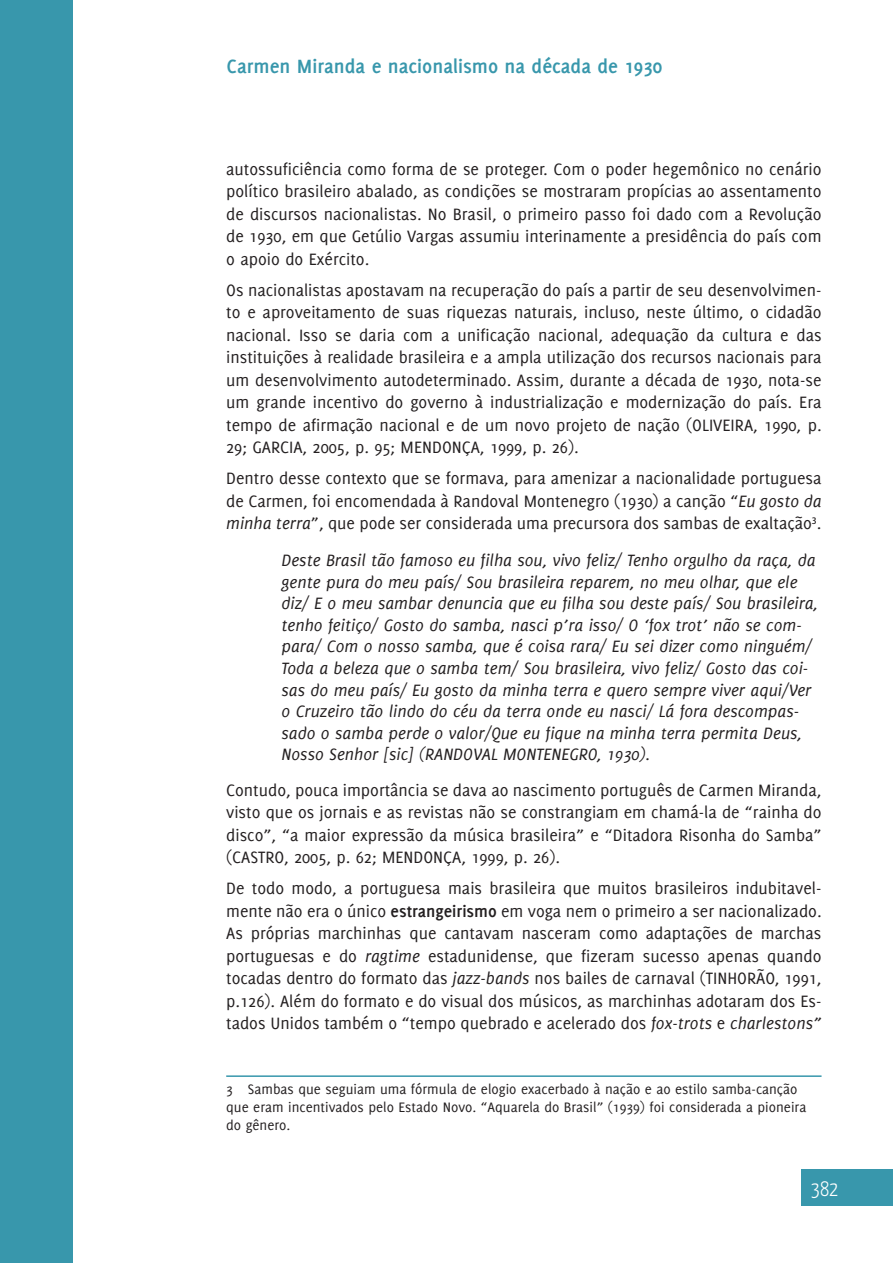
<style>
.page{position:relative;width:893px;height:1263px;background:#fff}
.page>*{position:absolute;margin:0;border:0;box-sizing:border-box;transform-origin:0 0}
.t1{font:700 21px "Delicious";color:#3897ac}
.t2{font:300 21px "Yanone Kaffeesatz";color:#fff}
.t3{font:18px/22.5px "Delicious";color:#231f20;text-align:justify}
.t4{font:italic 18px/21.6px "Delicious";color:#231f20}
.t5{font:15px/18px "Delicious";color:#231f20}
.s1{font-style:italic}
.s2{font-weight:700}
</style>
<div class="page">
<div style="left:0;top:0;width:72px;height:1263px;background:#3897ac"></div>
<div style="left:802px;top:1170px;width:91px;height:36px;background:#3897ac"></div>
<hr style="left:226px;top:1075px;width:595px;height:2px;background:#3897ac">
<p class="t1" style="left:227px;top:54px;width:437px">Carmen Miranda e nacionalismo na década de 1930</p>
<p class="t3" style="left:226px;top:158px;width:597px">autossuficiência como forma de se proteger. Com o poder hegemônico no cenário político brasileiro abalado, as condições se mostraram propícias ao assentamento de discursos nacionalistas. No Brasil, o primeiro passo foi dado com a Revolução de 1930, em que Getúlio Vargas assumiu interinamente a presidência do país com o apoio do Exército.</p>
<p class="t3" style="left:226px;top:279px;width:597px">Os nacionalistas apostavam na recuperação do país a partir de seu desenvolvimen&shy;to e aproveitamento de suas riquezas naturais, incluso, neste último, o cidadão nacional. Isso se daria com a unificação nacional, adequação da cultura e das instituições à realidade brasileira e a ampla utilização dos recursos nacionais para um desenvolvimento autodeterminado. Assim, durante a década de 1930, nota-se um grande incentivo do governo à industrialização e modernização do país. Era tempo de afirmação nacional e de um novo projeto de nação (OLIVEIRA, 1990, p.<br>29; GARCIA, 2005, p. 95; MENDONÇA, 1999, p. 26).</p>
<p class="t3" style="left:226px;top:467px;width:597px">Dentro desse contexto que se formava, para amenizar a nacionalidade portuguesa de Carmen, foi encomendada à Randoval Montenegro (1930) a canção “<span class="s1">Eu gosto da minha terra</span>”, que pode ser considerada uma precursora dos sambas de exaltação<sup>3</sup>.</p>
<p class="t4" style="left:281px;top:549px;width:538px">Deste Brasil tão famoso eu filha sou, vivo feliz/ Tenho orgulho da raça, da gente pura do meu país/ Sou brasileira reparem, no meu olhar, que ele diz/ E o meu sambar denuncia que eu filha sou deste país/ Sou brasileira, tenho feitiço/ Gosto do samba, nasci p’ra isso/ O ‘fox trot’ não se com&shy;para/ Com o nosso samba, que é coisa rara/ Eu sei dizer como ninguém/ Toda a beleza que o samba tem/ Sou brasileira, vivo feliz/ Gosto das coi&shy;sas do meu país/ Eu gosto da minha terra e quero sempre viver aqui/Ver o Cruzeiro tão lindo do céu da terra onde eu nasci/ Lá fora descompas&shy;sado o samba perde o valor/Que eu fique na minha terra permita Deus, Nosso Senhor [sic] (RANDOVAL MONTENEGRO, 1930).</p>
<p class="t3" style="left:226px;top:778px;width:597px">Contudo, pouca importância se dava ao nascimento português de Carmen Miranda, visto que os jornais e as revistas não se constrangiam em chamá-la de “rainha do disco”, “a maior expressão da música brasileira” e “Ditadora Risonha do Samba” (CASTRO, 2005, p. 62; MENDONÇA, 1999, p. 26).</p>
<p class="t3" style="left:226px;top:877px;width:597px">De todo modo, a portuguesa mais brasileira que muitos brasileiros indubitavel&shy;mente não era o único <span class="s2">estrangeirismo</span> em voga nem o primeiro a ser nacionalizado.<br>As próprias marchinhas que cantavam nasceram como adaptações de marchas portuguesas e do <span class="s1">ragtime</span> estadunidense, que fizeram sucesso apenas quando tocadas dentro do formato das <span class="s1">jazz-bands</span> nos bailes de carnaval (TINHORÃO, 1991, p.126). Além do formato e do visual dos músicos, as marchinhas adotaram dos Es&shy;tados Unidos também o “tempo quebrado e acelerado dos <span class="s1">fox-trots</span> e <span class="s1">charlestons”</span></p>
<p class="t5" style="left:226px;top:1080px;width:582px">3 Sambas que seguiam uma fórmula de elogio exacerbado à nação e ao estilo samba-canção que eram incentivados pelo Estado Novo. “Aquarela do Brasil” (1939) foi considerada a pioneira do gênero.</p>
<p class="t2" style="left:811px;top:1176px;width:29px">382</p>
</div>
